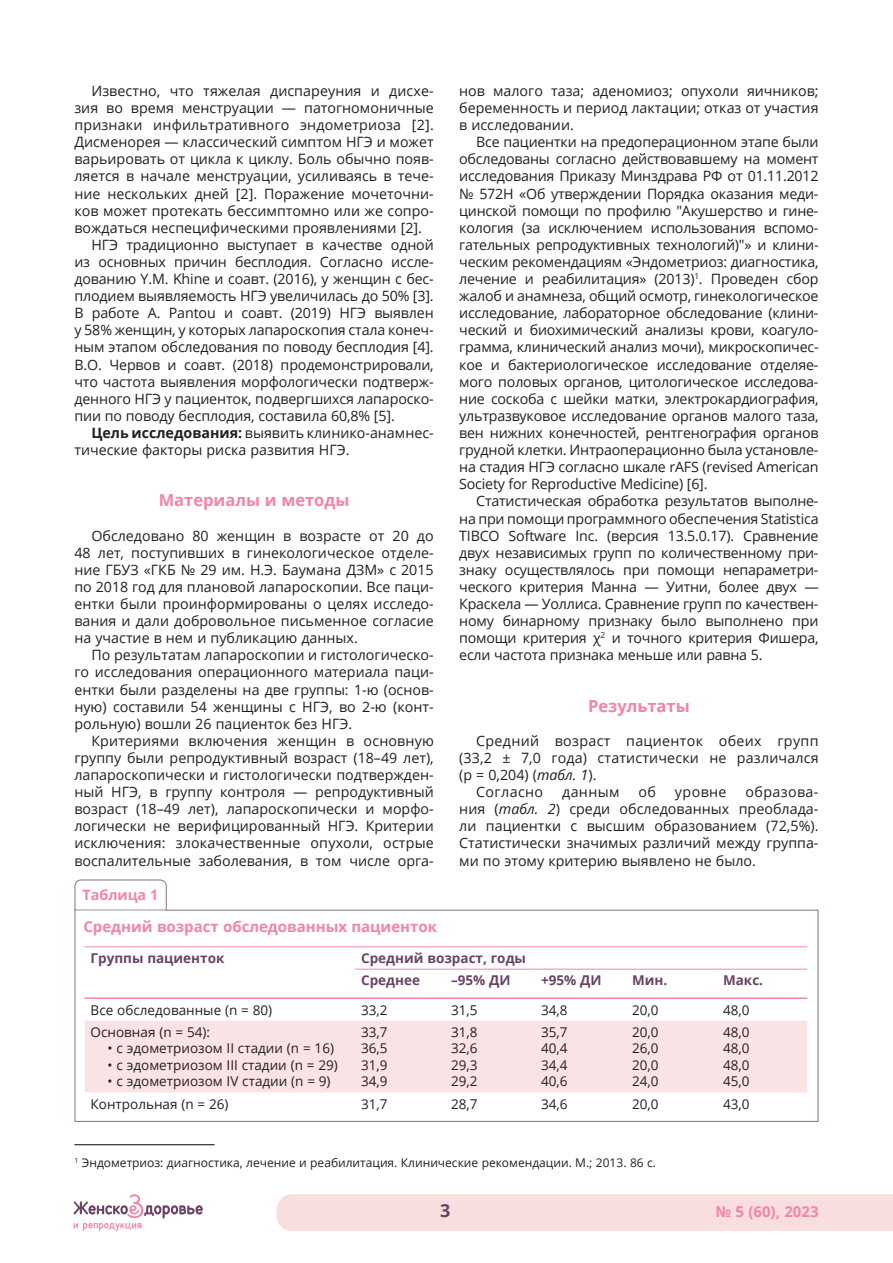
<style>
.page{position:relative;width:893px;height:1263px;background:#fff}
.page>*{position:absolute;margin:0;border:0;box-sizing:border-box;transform-origin:0 0}
.t1{font:700 18px "Open Sans";color:#694366}
.Osnova_text{font:700 16.5px "Open Sans";color:#f284aa}
.Osnova_text-2{font:700 15px "Open Sans";color:#f284aa}
.Osnova_text-3{font:14.25px/17.1px "Open Sans";color:#231f20;text-align:justify}
.Osnova_text-4{font:14.25px "Open Sans";letter-spacing:.03em;color:#231f20}
.Osnova_text-5{font:700 14.25px "Open Sans";color:#f284aa}
.Osnova_text-6{font:13.5px "Open Sans";color:#231f20}
.Osnova_text-7{font:700 13.5px "Open Sans";color:#694366}
.Osnova_text-8{font:12px "Open Sans";color:#231f20}
.s1{font-weight:700}
.s2{font-style:italic}
</style>
<div class="page">
<div style="left:276px;top:1194px;width:617px;height:37px;background:#f9dee0"></div>
<svg style="left:73px;top:1194px;width:130px;height:37px"></svg>
<hr style="left:74px;top:1144px;width:141px;height:1px;background:#231f20">
<svg style="left:74px;top:879px;width:93px;height:31px"></svg>
<div style="left:74px;top:910px;width:745px;height:212px;border:1px solid #967c92"></div>
<hr style="left:76px;top:910px;width:90px;height:1px;background:#e0e1e3">
<div style="left:85px;top:1020px;width:722px;height:72px;background:#f9e3e5"></div>
<hr style="left:85px;top:946px;width:270px;height:1px;background:#f284aa">
<hr style="left:355px;top:946px;width:90px;height:1px;background:#f284aa">
<hr style="left:445px;top:946px;width:90px;height:1px;background:#f284aa">
<hr style="left:535px;top:946px;width:91px;height:1px;background:#f284aa">
<hr style="left:626px;top:946px;width:91px;height:1px;background:#f284aa">
<hr style="left:717px;top:946px;width:90px;height:1px;background:#f284aa">
<hr style="left:355px;top:969px;width:90px;height:1px;background:#f284aa">
<hr style="left:445px;top:969px;width:90px;height:1px;background:#f284aa">
<hr style="left:535px;top:969px;width:91px;height:1px;background:#f284aa">
<hr style="left:626px;top:969px;width:91px;height:1px;background:#f284aa">
<hr style="left:717px;top:969px;width:90px;height:1px;background:#f284aa">
<hr style="left:85px;top:997px;width:270px;height:2px;background:#f284aa">
<hr style="left:355px;top:997px;width:90px;height:2px;background:#f284aa">
<hr style="left:445px;top:997px;width:90px;height:2px;background:#f284aa">
<hr style="left:535px;top:997px;width:91px;height:2px;background:#f284aa">
<hr style="left:626px;top:997px;width:91px;height:2px;background:#f284aa">
<hr style="left:717px;top:997px;width:90px;height:2px;background:#f284aa">
<p class="Osnova_text-3" style="left:74px;top:82px;width:361px;text-indent:17px">Известно, что тяжелая диспареуния и дисхе&shy;зия во время менструации — патогномоничные признаки инфильтративного эндометриоза [2].<br>Дисменорея — классический симптом НГЭ и может варьировать от цикла к циклу. Боль обычно появ&shy;ляется в начале менструации, усиливаясь в тече&shy;ние нескольких дней [2]. Поражение мочеточни&shy;ков может протекать бессимптомно или же сопро&shy;вождаться неспецифическими проявлениями [2].</p>
<p class="Osnova_text-3" style="left:74px;top:236px;width:361px;text-indent:17px">НГЭ традиционно выступает в качестве одной из основных причин бесплодия. Согласно иссле&shy;дованию Y.M. Khine и соавт. (2016), у женщин с бес&shy;плодием выявляемость НГЭ увеличилась до 50% [3].<br>В работе A. Pantou и соавт. (2019) НГЭ выявлен у 58% женщин, у которых лапароскопия стала конеч&shy;ным этапом обследования по поводу бесплодия [4].<br>В.О. Червов и соавт. (2018) продемонстрировали, что частота выявления морфологически подтверж&shy;денного НГЭ у пациенток, подвергшихся лапароско&shy;пии по поводу бесплодия, составила 60,8% [5].</p>
<p class="Osnova_text-3" style="left:74px;top:424px;width:360px;text-indent:17px"><span class="s1">Цель исследования:</span> выявить клинико-анамнес&shy;тические факторы риска развития НГЭ.</p>
<p class="Osnova_text" style="left:159px;top:489px;width:192px">Материалы и методы</p>
<p class="Osnova_text-3" style="left:74px;top:526px;width:361px;text-indent:17px">Обследовано 80 женщин в возрасте от 20 до 48 лет, поступивших в гинекологическое отделе&shy;ние ГБУЗ «ГКБ № 29 им. Н.Э. Баумана ДЗМ» с 2015 по 2018 год для плановой лапароскопии. Все паци&shy;ентки были проинформированы о целях исследо&shy;вания и дали добровольное письменное согласие на участие в нем и публикацию данных.</p>
<p class="Osnova_text-3" style="left:74px;top:646px;width:361px;text-indent:17px">По результатам лапароскопии и гистологическо&shy;го исследования операционного материала паци&shy;ентки были разделены на две группы: 1-ю (основ&shy;ную) составили 54 женщины с НГЭ, во 2-ю (конт&shy;рольную) вошли 26 пациенток без НГЭ.</p>
<p class="Osnova_text-3" style="left:74px;top:732px;width:361px;text-indent:17px">Критериями включения женщин в основную группу были репродуктивный возраст (18–49 лет), лапароскопически и гистологически подтвержден&shy;ный НГЭ, в группу контроля — репродуктивный возраст (18–49 лет), лапароскопически и морфо&shy;логически не верифицированный НГЭ. Критерии исключения: злокачественные опухоли, острые воспалительные заболевания, в том числе орга-</p>
<p class="Osnova_text-3" style="left:459px;top:82px;width:361px">нов малого таза; аденомиоз; опухоли яичников; беременность и период лактации; отказ от участия в исследовании.</p>
<p class="Osnova_text-3" style="left:459px;top:133px;width:361px;text-indent:17px">Все пациентки на предоперационном этапе были обследованы согласно действовавшему на момент исследования Приказу Минздрава РФ от 01.11.2012 № 572Н «Об утверждении Порядка оказания меди&shy;цинской помощи по профилю "Акушерство и гине&shy;кология (за исключением использования вспомо&shy;гательных репродуктивных технологий)"» и клини&shy;ческим рекомендациям «Эндометриоз: диагностика, лечение и реабилитация» (2013)<sup>1</sup>. Проведен сбор жалоб и анамнеза, общий осмотр, гинекологическое исследование, лабораторное обследование (клини&shy;ческий и биохимический анализы крови, коагуло&shy;грамма, клинический анализ мочи), микроскопичес&shy;кое и бактериологическое исследование отделяе&shy;мого половых органов, цитологическое исследова&shy;ние соскоба с шейки матки, электрокардиография, ультразвуковое исследование органов малого таза, вен нижних конечностей, рентгенография органов грудной клетки. Интраоперационно была установле&shy;на стадия НГЭ согласно шкале rAFS (revised American Society for Reproductive Medicine) [6].</p>
<p class="Osnova_text-3" style="left:459px;top:492px;width:361px;text-indent:17px">Статистическая обработка результатов выполне&shy;на при помощи программного обеспечения Statistica TIBCO Software Inc. (версия 13.5.0.17). Сравнение двух независимых групп по количественному при&shy;знаку осуществлялось при помощи непараметри&shy;ческого критерия Манна — Уитни, более двух — Краскела — Уоллиса. Сравнение групп по качествен&shy;ному бинарному признаку было выполнено при помощи критерия χ<sup>2</sup> и точного критерия Фишера, если частота признака меньше или равна 5.</p>
<p class="Osnova_text" style="left:588px;top:694px;width:103px">Результаты</p>
<p class="Osnova_text-3" style="left:459px;top:732px;width:361px;text-indent:17px">Средний возраст пациенток обеих групп (33,2 ± 7,0 года) статистически не различался (p = 0,204) (<span class="s2">табл. 1</span>).</p>
<p class="Osnova_text-4" style="left:476px;top:782px;width:68px">Согласно</p>
<p class="Osnova_text-3" style="left:562px;top:783px;width:59px">данным</p>
<p class="Osnova_text-3" style="left:639px;top:783px;width:19px">об</p>
<p class="Osnova_text-3" style="left:675px;top:783px;width:53px">уровне</p>
<p class="Osnova_text-3" style="left:459px;top:783px;width:361px;text-indent:286px">образова&shy;ния (<span class="s2">табл. 2</span>) среди обследованных преоблада&shy;ли пациентки с высшим образованием (72,5%).<br>Статистически значимых различий между группа&shy;ми по этому критерию выявлено не было.</p>
<p class="Osnova_text-5" style="left:83px;top:885px;width:77px">Таблица 1</p>
<p class="Osnova_text-2" style="left:83px;top:916px;width:355px">Средний возраст обследованных пациенток</p>
<p class="Osnova_text-7" style="left:91px;top:949px;width:135px">Группы пациенток</p>
<p class="Osnova_text-7" style="left:361px;top:949px;width:166px">Средний возраст, годы</p>
<p class="Osnova_text-7" style="left:361px;top:971px;width:60px">Среднее</p>
<p class="Osnova_text-7" style="left:451px;top:971px;width:61px">–95% ДИ</p>
<p class="Osnova_text-7" style="left:541px;top:971px;width:62px">+95% ДИ</p>
<p class="Osnova_text-7" style="left:632px;top:971px;width:37px">Мин.</p>
<p class="Osnova_text-7" style="left:723px;top:971px;width:42px">Макс.</p>
<p class="Osnova_text-6" style="left:91px;top:1000px;width:183px">Все обследованные (n = 80)</p>
<p class="Osnova_text-6" style="left:361px;top:1000px;width:28px">33,2</p>
<p class="Osnova_text-6" style="left:451px;top:1000px;width:28px">31,5</p>
<p class="Osnova_text-6" style="left:541px;top:1000px;width:28px">34,8</p>
<p class="Osnova_text-6" style="left:632px;top:1000px;width:28px">20,0</p>
<p class="Osnova_text-6" style="left:723px;top:1000px;width:28px">48,0</p>
<p class="Osnova_text-6" style="left:91px;top:1023px;width:121px">Основная (n = 54):</p>
<p class="Osnova_text-6" style="left:108px;top:1039px;width:228px">• с эдометриозом II стадии (n = 16)</p>
<p class="Osnova_text-6" style="left:108px;top:1056px;width:232px">• с эдометриозом III стадии (n = 29)</p>
<p class="Osnova_text-6" style="left:108px;top:1072px;width:224px">• с эдометриозом IV стадии (n = 9)</p>
<p class="Osnova_text-6" style="left:632px;top:1023px;width:28px">20,0</p>
<p class="Osnova_text-6" style="left:632px;top:1039px;width:28px">26,0</p>
<p class="Osnova_text-6" style="left:632px;top:1056px;width:28px">20,0</p>
<p class="Osnova_text-6" style="left:632px;top:1072px;width:28px">24,0</p>
<p class="Osnova_text-6" style="left:723px;top:1023px;width:28px">48,0</p>
<p class="Osnova_text-6" style="left:723px;top:1039px;width:28px">48,0</p>
<p class="Osnova_text-6" style="left:723px;top:1056px;width:28px">48,0</p>
<p class="Osnova_text-6" style="left:723px;top:1072px;width:28px">45,0</p>
<p class="Osnova_text-6" style="left:361px;top:1023px;width:28px">33,7</p>
<p class="Osnova_text-6" style="left:361px;top:1039px;width:28px">36,5</p>
<p class="Osnova_text-6" style="left:361px;top:1056px;width:28px">31,9</p>
<p class="Osnova_text-6" style="left:361px;top:1072px;width:28px">34,9</p>
<p class="Osnova_text-6" style="left:451px;top:1023px;width:28px">31,8</p>
<p class="Osnova_text-6" style="left:451px;top:1039px;width:28px">32,6</p>
<p class="Osnova_text-6" style="left:451px;top:1056px;width:28px">29,3</p>
<p class="Osnova_text-6" style="left:451px;top:1072px;width:28px">29,2</p>
<p class="Osnova_text-6" style="left:541px;top:1023px;width:28px">35,7</p>
<p class="Osnova_text-6" style="left:541px;top:1039px;width:28px">40,4</p>
<p class="Osnova_text-6" style="left:541px;top:1056px;width:28px">34,4</p>
<p class="Osnova_text-6" style="left:541px;top:1072px;width:28px">40,6</p>
<p class="Osnova_text-6" style="left:91px;top:1094px;width:139px">Контрольная (n = 26)</p>
<p class="Osnova_text-6" style="left:361px;top:1094px;width:28px">31,7</p>
<p class="Osnova_text-6" style="left:451px;top:1094px;width:28px">28,7</p>
<p class="Osnova_text-6" style="left:541px;top:1094px;width:28px">34,6</p>
<p class="Osnova_text-6" style="left:632px;top:1094px;width:28px">20,0</p>
<p class="Osnova_text-6" style="left:723px;top:1094px;width:28px">43,0</p>
<p class="Osnova_text-8" style="left:74px;top:1155px;width:583px"><sup>1</sup> Эндометриоз: диагностика, лечение и реабилитация. Клинические рекомендации. М.; 2013. 86 с.</p>
<p class="t1" style="left:440px;top:1198px;width:12px">3</p>
<p class="Osnova_text-2" style="left:716px;top:1201px;width:104px">№ 5 (60), 2023</p>
</div>
